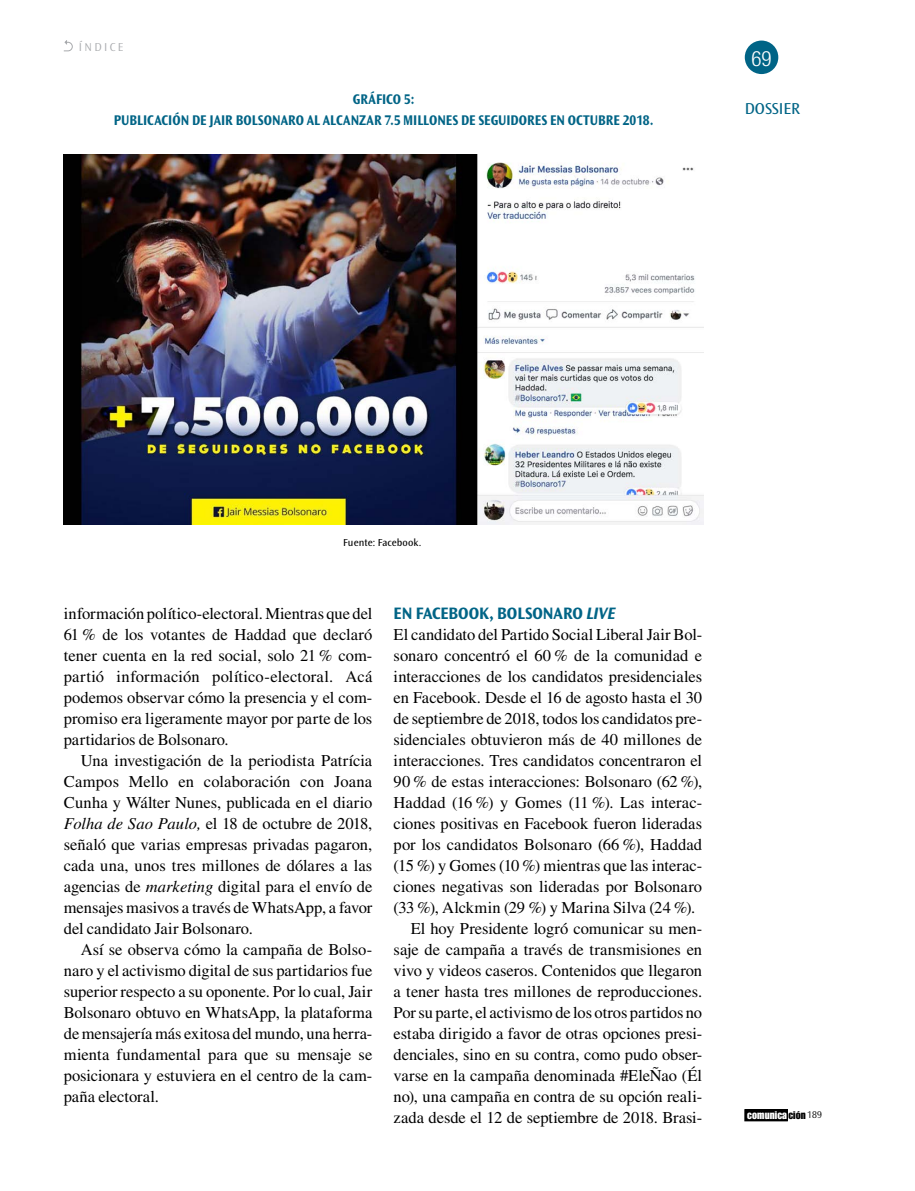
<style>
.page{position:relative;width:915px;height:1191px;background:#fff}
.page>*{position:absolute;margin:0;border:0;box-sizing:border-box;transform-origin:0 0}
.t1{font:300 condensed 21px "Helvetica Neue LT Std";color:#fff}
.t2{font:700 semi-expanded 17.25px "Ocean Sans Std";letter-spacing:-.005em;color:#006486;scale:.9 1}
.t3{font:16.5px/21px "Times LT Std";letter-spacing:-.005em;color:#000;text-align:justify}
.t4{font:16.5px "Ocean Sans Std";color:#006486}
.t5{font:700 14.7px/21px "Ocean Sans Std";color:#006486;text-align:center;scale:.9 1}
.t6{font:300 12px "Ocean Sans Std";letter-spacing:.2em;color:#a7a9ac}
.t7{font:10.8px "Impact LT Std";letter-spacing:.01em;color:#fff}
.t8{font:10.5px "Ocean Sans Std";letter-spacing:.01em;color:#000}
.s1{font-style:italic}
.s2{color:#000}
.s3{font-family:"Ocean Sans Std";font-weight:300;font-size:10.2px;color:#000}
</style>
<div class="page">
<div style="left:744px;top:41px;width:34px;height:33px;background:#006486;border-radius:50%"></div>
<div style="left:744px;top:1109px;width:43px;height:11px;background:#000"></div>
<div style="left:744px;top:1109px;width:43px;height:12px;border:1px solid #000"></div>
<svg style="left:64px;top:40px;width:9px;height:11px"></svg>
<img style="left:64px;top:154px;width:639px;height:370px">
<p class="t6" style="left:79px;top:40px;width:46px">ÍNDICE</p>
<p class="t5" style="left:114px;top:89px;width:601px">GRÁFICO 5:<br>PUBLICACIÓN DE JAIR BOLSONARO AL ALCANZAR 7.5 MILLONES DE SEGUIDORES EN OCTUBRE 2018.</p>
<p class="t1" style="left:751px;top:46px;width:22px">69</p>
<p class="t4" style="left:744px;top:100px;width:57px">DOSSIER</p>
<p class="t8" style="left:343px;top:537px;width:80px">Fuente: Facebook.</p>
<p class="t3" style="left:64px;top:602px;width:310px">información político-electoral. Mientras que del 61 % de los votantes de Haddad que declaró tener cuenta en la red social, solo 21 % com&shy;partió información político-electoral. Acá podemos observar cómo la presencia y el com&shy;promiso era ligeramente mayor por parte de los partidarios de Bolsonaro.</p>
<p class="t3" style="left:64px;top:749px;width:310px;text-indent:17px">Una investigación de la periodista Patrícia Campos Mello en colaboración con Joana Cunha y Wálter Nunes, publicada en el diario <span class="s1">Folha de Sao Paulo,</span> el 18 de octubre de 2018, señaló que varias empresas privadas pagaron, cada una, unos tres millones de dólares a las agencias de <span class="s1">marketing</span> digital para el envío de mensajes masivos a través de WhatsApp, a favor del candidato Jair Bolsonaro.</p>
<p class="t3" style="left:64px;top:939px;width:310px;text-indent:17px">Así se observa cómo la campaña de Bolso&shy;naro y el activismo digital de sus partidarios fue superior respecto a su oponente. Por lo cual, Jair Bolsonaro obtuvo en WhatsApp, la plataforma de mensajería más exitosa del mundo, una herra&shy;mienta fundamental para que su mensaje se posicionara y estuviera en el centro de la cam&shy;paña electoral.</p>
<p class="t2" style="left:393px;top:603px;width:248px">EN FACEBOOK, BOLSONARO <span class="s1">LIVE</span></p>
<p class="t3" style="left:393px;top:623px;width:310px">El candidato del Partido Social Liberal Jair Bol-</p>
<p class="t3" style="left:393px;top:644px;width:310px">sonaro concentró el 60 % de la comunidad e</p>
<p class="t3" style="left:393px;top:665px;width:310px">interacciones de los candidatos presidenciales</p>
<p class="t3" style="left:393px;top:686px;width:310px">en Facebook. Desde el 16 de agosto hasta el 30</p>
<p class="t3" style="left:393px;top:707px;width:310px">de septiembre de 2018, todos los candidatos pre-</p>
<p class="t3" style="left:393px;top:728px;width:310px">sidenciales obtuvieron más de 40 millones de</p>
<p class="t3" style="left:393px;top:749px;width:310px">interacciones. Tres candidatos concentraron el</p>
<p class="t3" style="left:393px;top:770px;width:310px">90 % de estas interacciones: Bolsonaro (62 %),</p>
<p class="t3" style="left:393px;top:791px;width:310px">Haddad (16 %) y Gomes (11 %). Las interac-</p>
<p class="t3" style="left:393px;top:812px;width:310px">ciones positivas en Facebook fueron lideradas</p>
<p class="t3" style="left:393px;top:833px;width:310px">por los candidatos Bolsonaro (66 %), Haddad</p>
<p class="t3" style="left:393px;top:854px;width:310px">(15 %) y Gomes (10 %) mientras que las interac-</p>
<p class="t3" style="left:393px;top:875px;width:310px">ciones negativas son lideradas por Bolsonaro</p>
<p class="t3" style="left:393px;top:896px;width:303px">(33 %), Alckmin (29 %) y Marina Silva (24 %).</p>
<p class="t3" style="left:410px;top:917px;width:293px">El hoy Presidente logró comunicar su men-</p>
<p class="t3" style="left:393px;top:939px;width:310px">saje de campaña a través de transmisiones en</p>
<p class="t3" style="left:393px;top:960px;width:310px">vivo y videos caseros. Contenidos que llegaron</p>
<p class="t3" style="left:393px;top:981px;width:310px">a tener hasta tres millones de reproducciones.</p>
<p class="t3" style="left:393px;top:1002px;width:310px">Por su parte, el activismo de los otros partidos no</p>
<p class="t3" style="left:393px;top:1023px;width:310px">estaba dirigido a favor de otras opciones presi-</p>
<p class="t3" style="left:393px;top:1044px;width:310px">denciales, sino en su contra, como pudo obser-</p>
<p class="t3" style="left:393px;top:1065px;width:310px">varse en la campaña denominada #EleÑao (Él</p>
<p class="t3" style="left:393px;top:1086px;width:310px">no), una campaña en contra de su opción reali-</p>
<p class="t3" style="left:393px;top:1107px;width:310px">zada desde el 12 de septiembre de 2018. Brasi-</p>
<p class="t7" style="left:747px;top:1108px;width:76px">comunica <span class="s2">ción</span><span class="s3">189</span></p>
</div>
